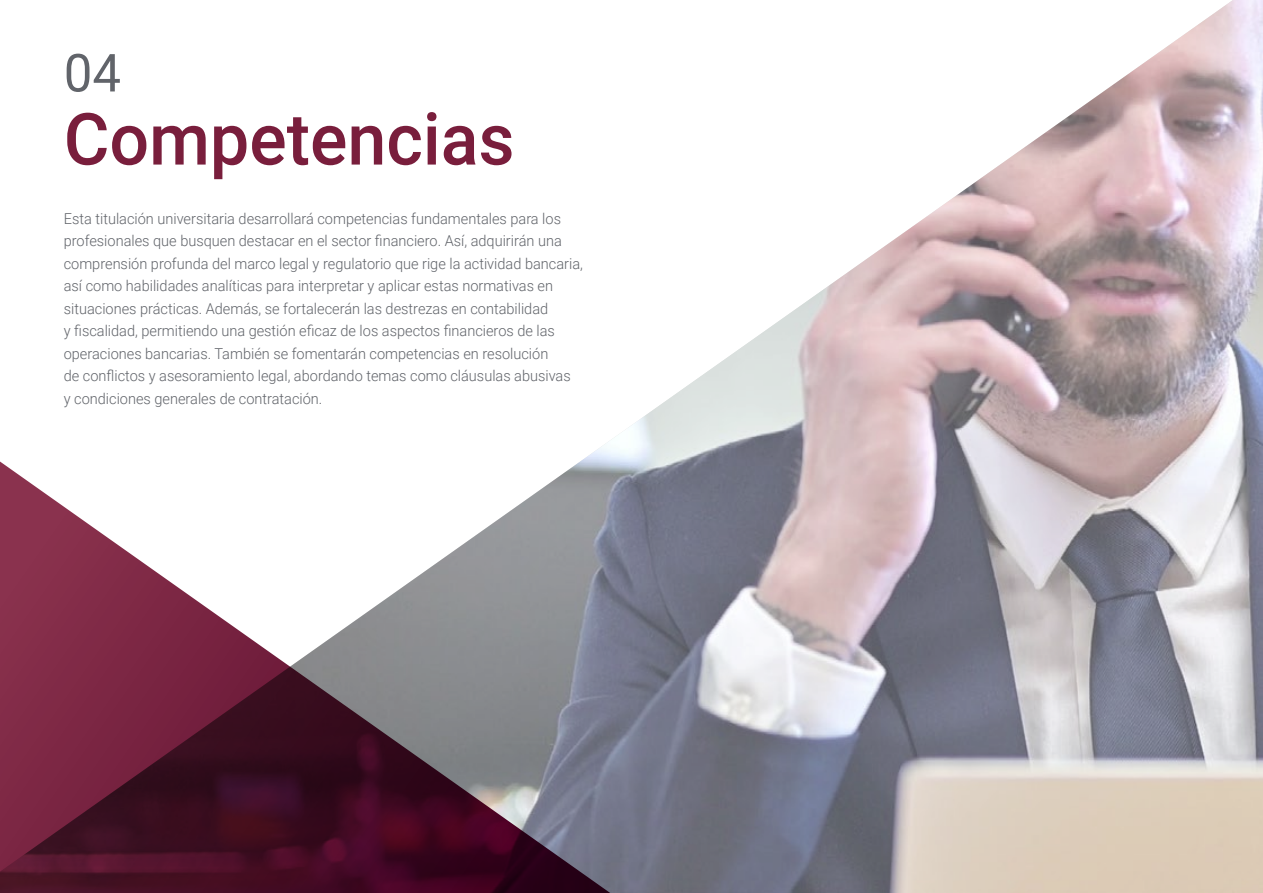
<style>
.page{position:relative;width:1263px;height:893px;background:#fff}
.page>*{position:absolute;margin:0;border:0;box-sizing:border-box;transform-origin:0 0}
.t1{font:500 72px "Roboto";color:#791e3c}
.t2{font:52.5px "Roboto";color:#61646a}
.t3{font:300 15px/22.5px "Roboto";color:#61646a}
</style>
<div class="page">
<img style="left:603px;top:0;width:660px;height:893px">
<svg style="left:0;top:446px;width:640px;height:447px"></svg>
<h2 class="t2" style="left:64px;top:36px;width:59px">04</h2>
<h1 class="t1" style="left:64px;top:89px;width:452px">Competencias</h1>
<p class="t3" style="left:64px;top:207px;width:521px">Esta titulación universitaria desarrollará competencias fundamentales para los profesionales que busquen destacar en el sector financiero. Así, adquirirán una comprensión profunda del marco legal y regulatorio que rige la actividad bancaria, así como habilidades analíticas para interpretar y aplicar estas normativas en situaciones prácticas. Además, se fortalecerán las destrezas en contabilidad<br>y fiscalidad, permitiendo una gestión eficaz de los aspectos financieros de las operaciones bancarias. También se fomentarán competencias en resolución<br>de conflictos y asesoramiento legal, abordando temas como cláusulas abusivas<br>y condiciones generales de contratación.</p>
</div>
